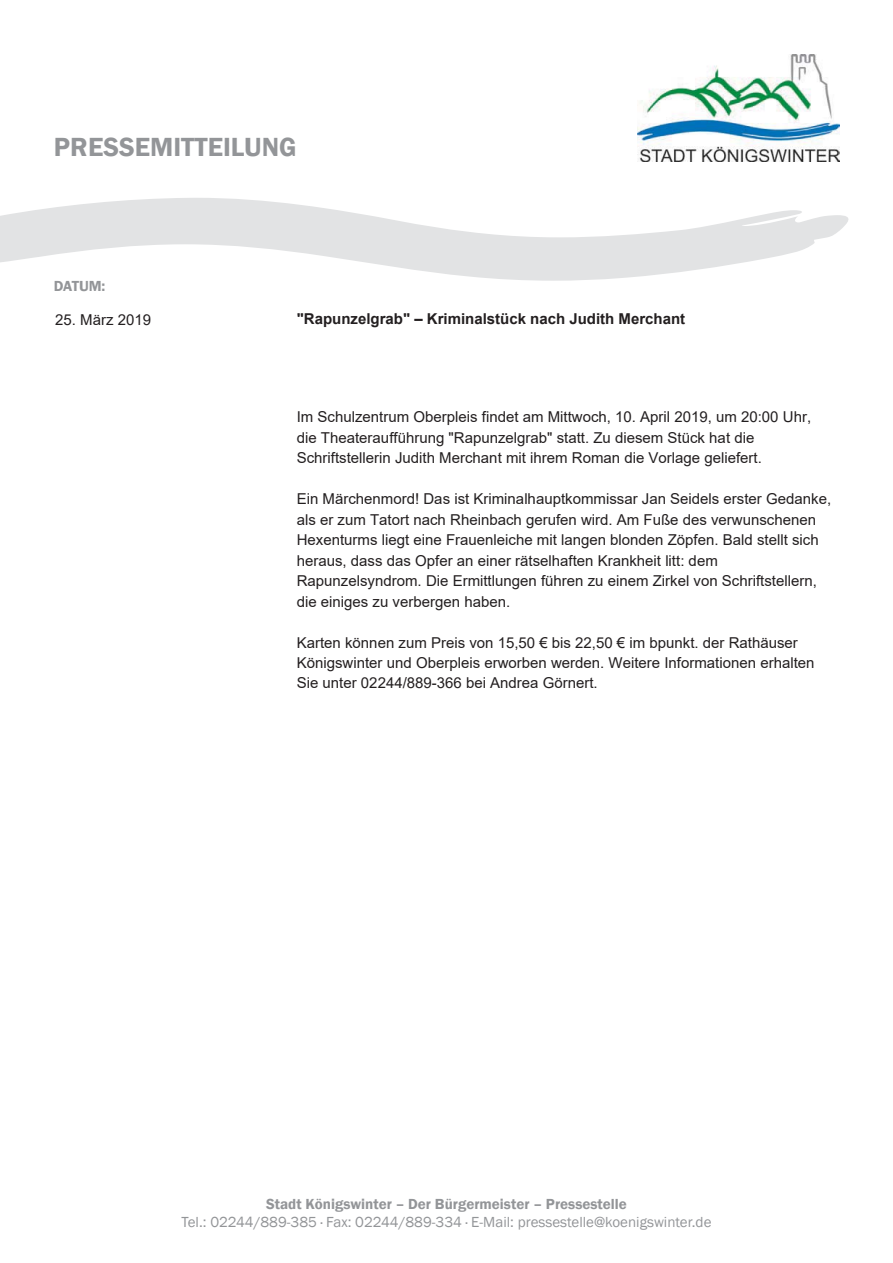
<style>
.page{position:relative;width:893px;height:1263px;background:#fff}
.page>*{position:absolute;margin:0;border:0;box-sizing:border-box;transform-origin:0 0}
.t1{font:600 27px "Franklin Gothic";color:#939598}
.t2{font:15px/20.4px "Arial";color:#231f20}
.t3{font:15px "Franklin Gothic";color:#939598}
.t4{font:600 15px "Franklin Gothic";color:#939598}
.t5{font:700 15px "Arial";color:#231f20}
</style>
<div class="page">
<img style="left:638px;top:54px;width:201px;height:108px">
<svg style="left:0;top:198px;width:849px;height:83px;fill:#e2e3e4"></svg>
<h1 class="t1" style="left:54px;top:131px;width:244px">PRESSEMITTEILUNG</h1>
<p class="t4" style="left:54px;top:278px;width:53px">DATUM:</p>
<p class="t2" style="left:55px;top:309px;width:97px">25. März 2019</p>
<p class="t5" style="left:297px;top:311px;width:390px">"Rapunzelgrab" – Kriminalstück nach Judith Merchant</p>
<p class="t2" style="left:297px;top:407px;width:516px">Im Schulzentrum Oberpleis findet am Mittwoch, 10. April 2019, um 20:00 Uhr, die Theateraufführung "Rapunzelgrab" statt. Zu diesem Stück hat die<br>Schriftstellerin Judith Merchant mit ihrem Roman die Vorlage geliefert.</p>
<p class="t2" style="left:297px;top:489px;width:536px">Ein Märchenmord! Das ist Kriminalhauptkommissar Jan Seidels erster Gedanke, als er zum Tatort nach Rheinbach gerufen wird. Am Fuße des verwunschenen Hexenturms liegt eine Frauenleiche mit langen blonden Zöpfen. Bald stellt sich heraus, dass das Opfer an einer rätselhaften Krankheit litt: dem Rapunzelsyndrom. Die Ermittlungen führen zu einem Zirkel von Schriftstellern, die einiges zu verbergen haben.</p>
<p class="t2" style="left:297px;top:632px;width:519px">Karten können zum Preis von 15,50 € bis 22,50 € im bpunkt. der Rathäuser<br>Königswinter und Oberpleis erworben werden. Weitere Informationen erhalten<br>Sie unter 02244/889-366 bei Andrea Görnert.</p>
<p class="t4" style="left:266px;top:1196px;width:362px">Stadt Königswinter – Der Bürgermeister – Pressestelle</p>
<p class="t3" style="left:181px;top:1214px;width:531px">Tel.: 02244/889-385 · Fax: 02244/889-334 · E-Mail: pressestelle@koenigswinter.de</p>
</div>
